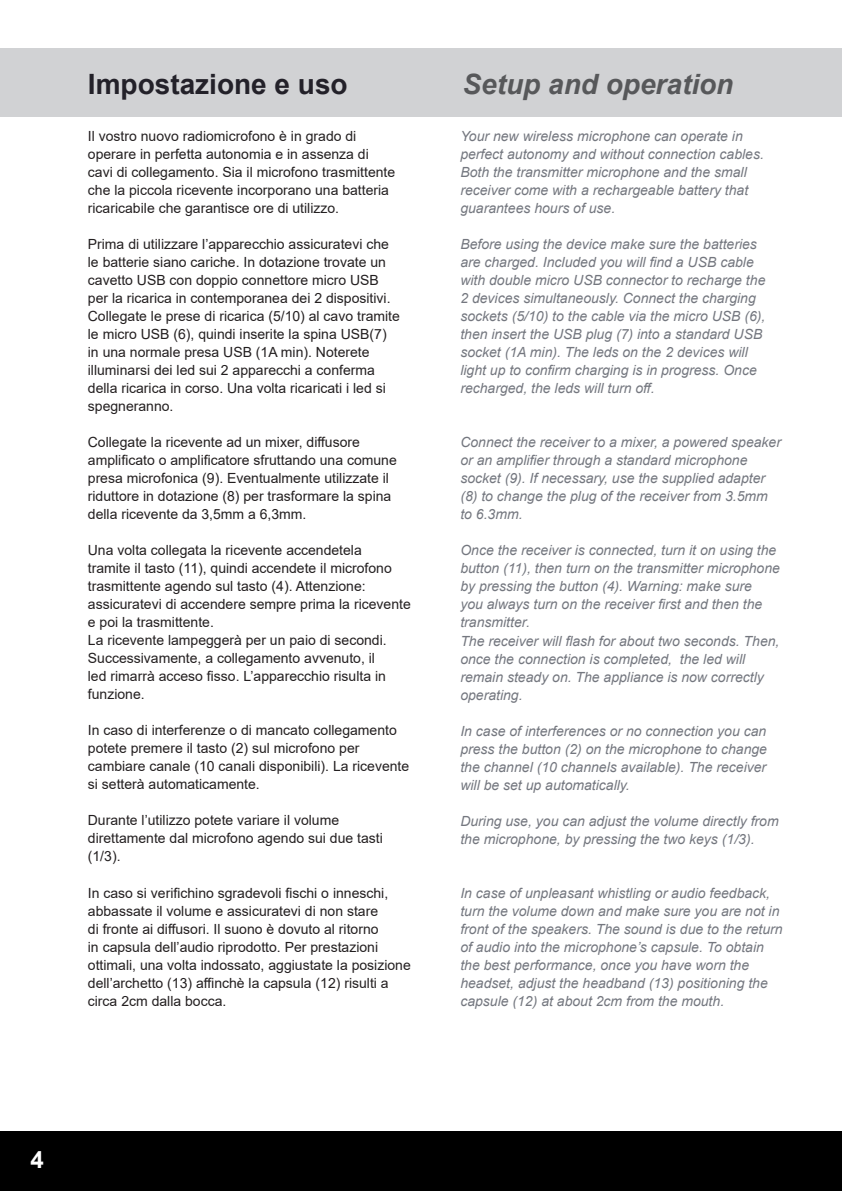
<style>
.page{position:relative;width:842px;height:1191px;background:#fff}
.page>*{position:absolute;margin:0;border:0;box-sizing:border-box;transform-origin:0 0}
.t1{font:italic 700 28px "Arial";color:#57585a}
.t2{font:700 28px "Arial";color:#232129}
.t3{font:700 24px "Arial";color:#fff}
.t4{font:14px/18px "Arial";color:#231f20}
.t5{font:italic 14px/18px "Arial";color:#74777f}
</style>
<div class="page">
<div style="left:0;top:1131px;width:842px;height:60px;background:#000"></div>
<div style="left:0;top:48px;width:842px;height:68px;background:#d1d2d4"></div>
<h1 class="t2" style="left:88px;top:64px;width:261px">Impostazione e uso</h1>
<h1 class="t1" style="left:463px;top:65px;width:272px">Setup and operation</h1>
<p class="t4" style="left:88px;top:127px;width:309px">Il vostro nuovo radiomicrofono è in grado di operare in perfetta autonomia e in assenza di cavi di collegamento. Sia il microfono trasmittente che la piccola ricevente incorporano una batteria ricaricabile che garantisce ore di utilizzo.</p>
<p class="t4" style="left:88px;top:235px;width:313px">Prima di utilizzare l’apparecchio assicuratevi che le batterie siano cariche. In dotazione trovate un cavetto USB con doppio connettore micro USB per la ricarica in contemporanea dei 2 dispositivi.<br>Collegate le prese di ricarica (5/10) al cavo tramite le micro USB (6), quindi inserite la spina USB(7) in una normale presa USB (1A min). Noterete illuminarsi dei led sui 2 apparecchi a conferma della ricarica in corso. Una volta ricaricati i led si spegneranno.</p>
<p class="t4" style="left:88px;top:433px;width:310px">Collegate la ricevente ad un mixer, diffusore amplificato o amplificatore sfruttando una comune presa microfonica (9). Eventualmente utilizzate il riduttore in dotazione (8) per trasformare la spina della ricevente da 3,5mm a 6,3mm.</p>
<p class="t4" style="left:88px;top:541px;width:324px">Una volta collegata la ricevente accendetela<br>tramite il tasto (11), quindi accendete il microfono trasmittente agendo sul tasto (4). Attenzione: assicuratevi di accendere sempre prima la ricevente e poi la trasmittente.<br>La ricevente lampeggerà per un paio di secondi.<br>Successivamente, a collegamento avvenuto, il<br>led rimarrà acceso fisso. L’apparecchio risulta in funzione.</p>
<p class="t4" style="left:88px;top:721px;width:323px">In caso di interferenze o di mancato collegamento potete premere il tasto (2) sul microfono per cambiare canale (10 canali disponibili). La ricevente si setterà automaticamente.</p>
<p class="t4" style="left:88px;top:811px;width:296px">Durante l’utilizzo potete variare il volume direttamente dal microfono agendo sui due tasti (1/3).</p>
<p class="t4" style="left:88px;top:883px;width:324px">In caso si verifichino sgradevoli fischi o inneschi, abbassate il volume e assicuratevi di non stare<br>di fronte ai diffusori. Il suono è dovuto al ritorno<br>in capsula dell’audio riprodotto. Per prestazioni ottimali, una volta indossato, aggiustate la posizione dell’archetto (13) affinchè la capsula (12) risulti a circa 2cm dalla bocca.</p>
<p class="t5" style="left:460px;top:127px;width:305px">Your new wireless microphone can operate in perfect autonomy and without connection cables.<br>Both the transmitter microphone and the small receiver come with a rechargeable battery that guarantees hours of use.</p>
<p class="t5" style="left:460px;top:235px;width:307px">Before using the device make sure the batteries are charged. Included you will find a USB cable with double micro USB connector to recharge the 2 devices simultaneously. Connect the charging sockets (5/10) to the cable via the micro USB (6), then insert the USB plug (7) into a standard USB socket (1A min). The leds on the 2 devices will light up to confirm charging is in progress. Once recharged, the leds will turn off.</p>
<p class="t5" style="left:460px;top:434px;width:322px">Connect the receiver to a mixer, a powered speaker or an amplifier through a standard microphone socket (9). If necessary, use the supplied adapter (8) to change the plug of the receiver from 3.5mm to 6.3mm.</p>
<p class="t5" style="left:460px;top:542px;width:321px">Once the receiver is connected, turn it on using the button (11), then turn on the transmitter microphone by pressing the button (4). Warning: make sure<br>you always turn on the receiver first and then the transmitter.<br>The receiver will flash for about two seconds. Then, once the connection is completed, the led will remain steady on. The appliance is now correctly operating.</p>
<p class="t5" style="left:460px;top:722px;width:308px;text-align:justify">In case of interferences or no connection you can press the button (2) on the microphone to change the channel (10 channels available). The receiver will be set up automatically.</p>
<p class="t5" style="left:460px;top:812px;width:320px">During use, you can adjust the volume directly from the microphone, by pressing the two keys (1/3).</p>
<p class="t5" style="left:460px;top:884px;width:324px">In case of unpleasant whistling or audio feedback, turn the volume down and make sure you are not in front of the speakers. The sound is due to the return of audio into the microphone’s capsule. To obtain the best performance, once you have worn the headset, adjust the headband (13) positioning the capsule (12) at about 2cm from the mouth.</p>
<h2 class="t3" style="left:30px;top:1143px;width:15px">4</h2>
</div>
